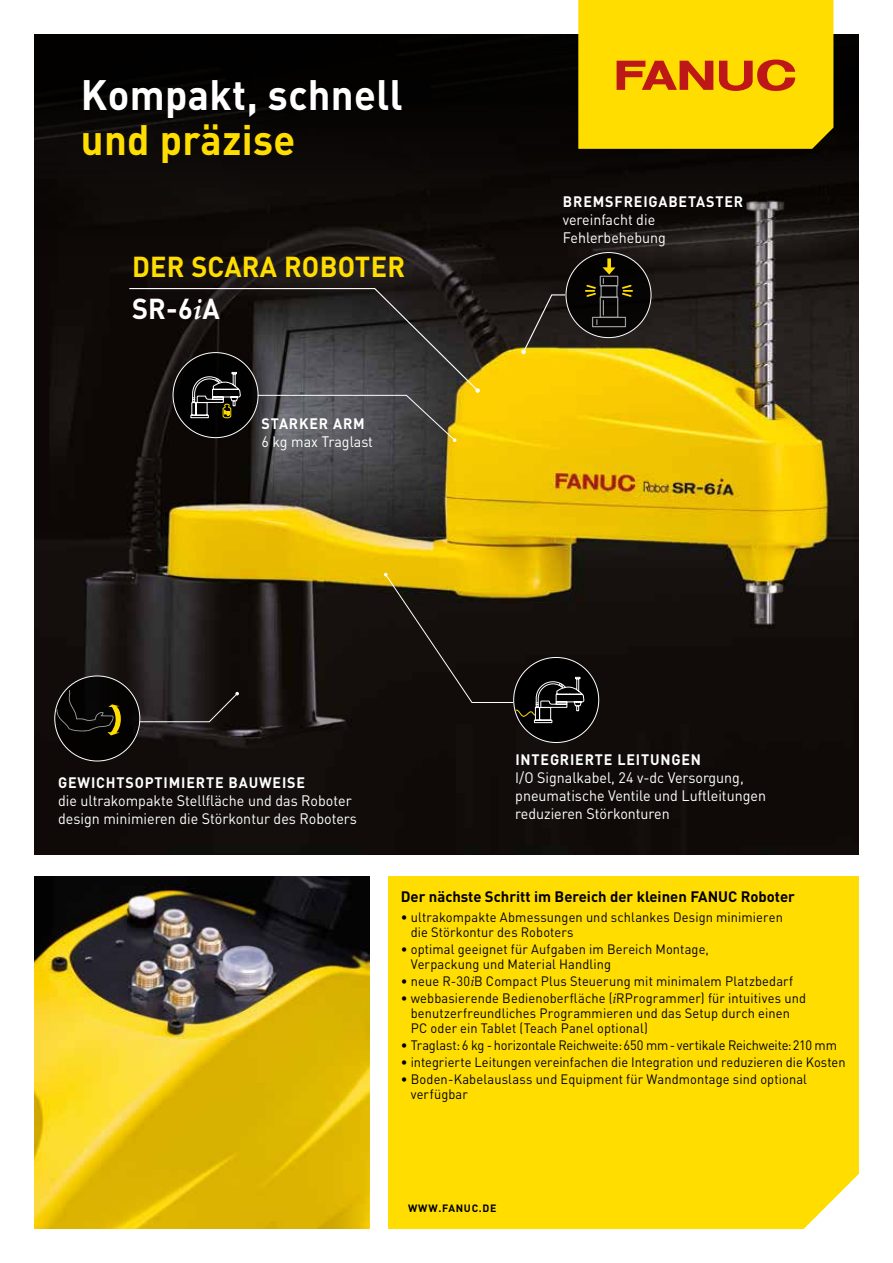
<style>
.page{position:relative;width:893px;height:1263px;background:#fff}
.page>*{position:absolute;margin:0;border:0;box-sizing:border-box;transform-origin:0 0}
.t1{font:700 42px "DIN Pro";letter-spacing:.01em;color:#fff;scale:.95 1}
.t2{font:700 42px "DIN Pro";letter-spacing:.01em;color:#fd0;scale:.95 1}
.t3{font:700 28.5px/42px "DIN Pro";letter-spacing:.01em;color:#fd0;scale:.95 1}
.t4{font:15px/18px "DIN Pro";color:#fff;scale:.95 1}
.t5{font:700 15px "DIN Pro";letter-spacing:.06em;color:#fff;scale:.95 1}
.t6{font:700 15px "DIN Pro";color:#000}
.t7{font:13.5px/15px "DIN Pro";letter-spacing:.01em;color:#000;scale:.95 1}
.t8{font:13.5px "DIN Pro";letter-spacing:-.015em;color:#000;scale:.95 1}
.t9{font:700 10.5px "DIN Pro";letter-spacing:.07em;color:#000}
.s1{color:#fff}
.s2{font-family:"Palatino Linotype";font-style:italic;color:#fff}
.s3{font-family:"Palatino Linotype";font-style:italic}
</style>
<div class="page">
<img style="left:34px;top:876px;width:336px;height:353px">
<img style="left:34px;top:34px;width:825px;height:821px">
<div style="left:388px;top:876px;width:471px;height:353px;background:#fd0"></div>
<svg style="left:35px;top:35px;width:823px;height:232px;background:#0c0908"></svg>
<svg style="left:578px;top:0;width:255px;height:149px;background:#f7cc01"></svg>
<div style="left:514px;top:657px;width:85px;height:85px;background:#000;border-radius:50%"></div>
<svg style="left:128px;top:287px;width:352px;height:155px;background:#36332d"></svg>
<svg style="left:384px;top:573px;width:201px;height:150px;background:#31280f"></svg>
<div style="left:566px;top:253px;width:85px;height:85px;background:#000;border-radius:50%"></div>
<svg style="left:584px;top:258px;width:49px;height:70px"></svg>
<svg style="left:521px;top:294px;width:45px;height:60px;background:#3d361f"></svg>
<svg style="left:138px;top:692px;width:101px;height:31px;background:#2a2626"></svg>
<div style="left:55px;top:676px;width:85px;height:85px;background:#000;border-radius:50%"></div>
<svg style="left:56px;top:690px;width:65px;height:45px"></svg>
<h1 class="t1" style="left:81px;top:67px;width:340px">Kompakt, schnell</h1>
<h1 class="t2" style="left:81px;top:112px;width:227px">und präzise</h1>
<h2 class="t3" style="left:132px;top:245px;width:289px">DER SCARA ROBOTER<br><span class="s1">SR-6</span><span class="s2">i</span><span class="s1">A</span></h2>
<p class="t5" style="left:262px;top:413px;width:110px">STARKER ARM</p>
<p class="t4" style="left:262px;top:432px;width:119px">6 kg max Traglast</p>
<p class="t5" style="left:563px;top:192px;width:191px">BREMSFREIGABETASTER</p>
<p class="t4" style="left:563px;top:211px;width:110px">vereinfacht die<br>Fehlerbehebung</p>
<p class="t5" style="left:58px;top:773px;width:262px">GEWICHTSOPTIMIERTE BAUWEISE</p>
<p class="t4" style="left:58px;top:792px;width:316px">die ultrakompakte Stellfläche und das Roboter design minimieren die Störkontur des Roboters</p>
<p class="t5" style="left:515px;top:749px;width:197px">INTEGRIERTE LEITUNGEN</p>
<p class="t4" style="left:515px;top:768px;width:265px">I/O Signalkabel, 24 v-dc Versorgung, pneumatische Ventile und Luftleitungen reduzieren Störkonturen</p>
<p class="t6" style="left:401px;top:887px;width:396px">Der nächste Schritt im Bereich der kleinen FANUC Roboter</p>
<p class="t7" style="left:411px;top:909px;width:393px;text-indent:-10px">• ultrakompakte Abmessungen und schlankes Design minimieren die Störkontur des Roboters</p>
<p class="t7" style="left:411px;top:941px;width:315px;text-indent:-10px">• optimal geeignet für Aufgaben im Bereich Montage,<br>Verpackung und Material Handling</p>
<p class="t7" style="left:401px;top:973px;width:415px">• neue R-30<span class="s3">i</span>B Compact Plus Steuerung mit minimalem Platzbedarf</p>
<p class="t7" style="left:411px;top:990px;width:418px;text-indent:-10px">• webbasierende Bedienoberfläche (<span class="s3">i</span>RProgrammer) für intuitives und benutzerfreundliches Programmieren und das Setup durch einen<br>PC oder ein Tablet (Teach Panel optional)</p>
<p class="t8" style="left:401px;top:1037px;width:461px">• Traglast: 6 kg - horizontale Reichweite: 650 mm - vertikale Reichweite: 210 mm</p>
<p class="t7" style="left:401px;top:1054px;width:470px">• integrierte Leitungen vereinfachen die Integration und reduzieren die Kosten</p>
<p class="t7" style="left:411px;top:1072px;width:419px;text-indent:-10px">• Boden-Kabelauslass und Equipment für Wandmontage sind optional verfügbar</p>
<p class="t9" style="left:408px;top:1201px;width:90px">WWW.FANUC.DE</p>
</div>
